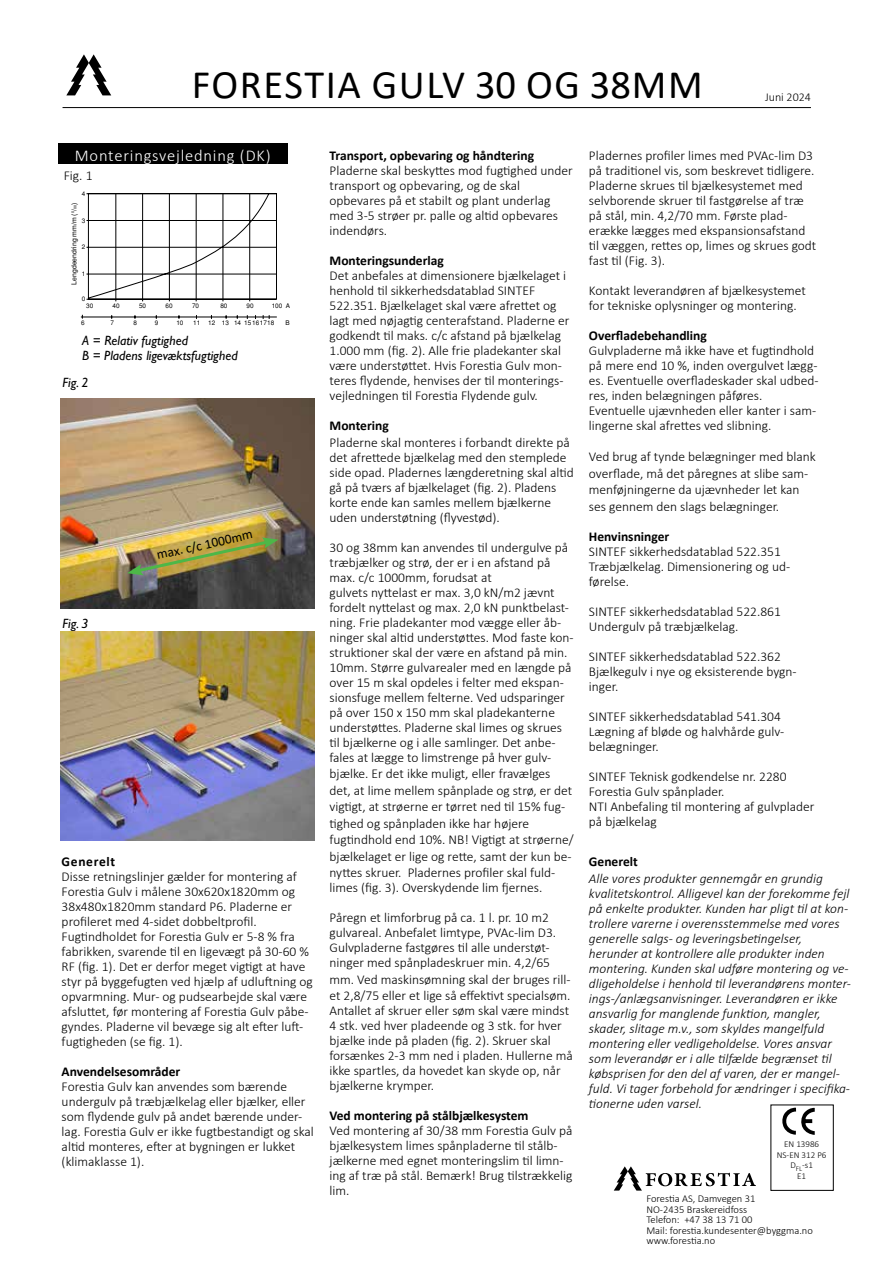
<style>
.page{position:relative;width:893px;height:1263px;background:#fff}
.page>*{position:absolute;margin:0;border:0;box-sizing:border-box;transform-origin:0 0}
.t1{font:40.5px "Calibri";letter-spacing:.04em;color:#000}
.t2{font:300 16.5px "Calibri";letter-spacing:.05em;color:#fff}
.t3{font:300 13.5px/15px "Calibri";color:#000}
.t4{font:italic 300 13.5px/15px "Calibri";color:#000}
.t5{font:700 13.5px "Calibri";color:#000}
.t6{font:italic 13.5px/15px "Gill Sans Std";color:#000}
.t7{font:13.5px "Calibri";color:#000}
.t8{font:700 13.5px "Calibri";letter-spacing:.05em;color:#000}
.t9{font:300 12px "Calibri";color:#000}
.t10{font:italic 10.8px/12.8px "Times";color:#000}
.t11{font:300 10.5px/10.5px "Calibri";color:#000}
.t12{font:300 9px/10.8px "Calibri";color:#000;text-align:center}
.t13{font:6.9px "Helvetica";color:#000}
.t14{font:6.3px "Helvetica";color:#000}
.s1{font-size:3.6px}
</style>
<div class="page">
<div style="left:58px;top:144px;width:230px;height:20px;background:#000"></div>
<hr style="left:63px;top:107px;width:748px;height:1px;background:#000">
<svg style="left:66px;top:54px;width:45px;height:41px"></svg>
<svg style="left:86px;top:193px;width:191px;height:107px"></svg>
<hr style="left:116px;top:194px;width:1px;height:107px;background:#000">
<hr style="left:142px;top:194px;width:1px;height:107px;background:#000">
<hr style="left:169px;top:194px;width:1px;height:107px;background:#000">
<hr style="left:196px;top:194px;width:1px;height:107px;background:#000">
<hr style="left:223px;top:194px;width:1px;height:107px;background:#000">
<hr style="left:249px;top:194px;width:1px;height:107px;background:#000">
<hr style="left:81px;top:317px;width:196px;height:1px;background:#000">
<svg style="left:263px;top:315px;width:7px;height:4px"></svg>
<img style="left:60px;top:399px;width:255px;height:209px">
<img style="left:60px;top:631px;width:255px;height:210px">
<img style="left:127px;top:537px;width:151px;height:38px">
<svg style="left:614px;top:1166px;width:142px;height:24px"></svg>
<svg style="left:782px;top:1108px;width:33px;height:27px"></svg>
<h1 class="t1" style="left:192px;top:57px;width:512px">FORESTIA GULV 30 OG 38MM</h1>
<p class="t9" style="left:765px;top:89px;width:47px">Juni 2024</p>
<p class="t2" style="left:75px;top:145px;width:197px">Monteringsvejledning (DK)</p>
<p class="t14" style="left:82px;top:190px;width:5px">4</p>
<p class="t14" style="left:82px;top:217px;width:5px">3</p>
<p class="t14" style="left:82px;top:243px;width:5px">2</p>
<p class="t14" style="left:82px;top:270px;width:5px">1</p>
<p class="t14" style="left:82px;top:295px;width:5px">0</p>
<p class="t14" style="left:86px;top:302px;width:9px">30</p>
<p class="t14" style="left:110px;top:319px;width:5px">7</p>
<p class="t14" style="left:133px;top:319px;width:5px">8</p>
<p class="t14" style="left:155px;top:319px;width:5px">9</p>
<p class="t14" style="left:176px;top:319px;width:9px">10</p>
<p class="t14" style="left:193px;top:319px;width:49px">11 12 13 14</p>
<p class="t14" style="left:285px;top:319px;width:6px">B</p>
<p class="t3" style="left:64px;top:168px;width:30px">Fig. 1</p>
<p class="t13" style="left:70px;top:284px;width:83px;rotate:-90deg">Lengdeendring mm/m (<sup>0</sup>/<span class="s1">00</span>)</p>
<p class="t14" style="left:113px;top:302px;width:9px">40</p>
<p class="t14" style="left:139px;top:302px;width:9px">50</p>
<p class="t14" style="left:166px;top:302px;width:9px">60</p>
<p class="t14" style="left:192px;top:302px;width:9px">70</p>
<p class="t14" style="left:220px;top:302px;width:9px">80</p>
<p class="t14" style="left:247px;top:302px;width:9px">90</p>
<p class="t14" style="left:272px;top:302px;width:20px">100 A</p>
<p class="t10" style="left:80px;top:337px;width:131px">A = Relativ fuktighet<br>B = Platens likevektsfuktighet</p>
<p class="t14" style="left:81px;top:319px;width:5px">6</p>
<p class="t14" style="left:244px;top:319px;width:32px">15 161718</p>
<p class="t6" style="left:82px;top:333px;width:157px">A = Relativ fugtighed<br>B = Pladens ligevæktsfugtighed</p>
<p class="t6" style="left:63px;top:375px;width:28px">Fig. 2</p>
<p class="t6" style="left:63px;top:616px;width:28px">Fig. 3</p>
<p class="t7" style="left:155px;top:546px;width:99px;rotate:-13deg">max. c/c 1000mm</p>
<p class="t8" style="left:62px;top:852px;width:55px">Generelt</p>
<p class="t3" style="left:62px;top:869px;width:253px">Disse retningslinjer gælder for montering af Forestia Gulv i målene 30x620x1820mm og 38x480x1820mm standard P6. Pladerne er profileret med 4-sidet dobbeltprofil.<br>Fugtindholdet for Forestia Gulv er 5-8 % fra fabrikken, svarende til en ligevægt på 30-60 % RF (fig. 1). Det er derfor meget vigtigt at have styr på byggefugten ved hjælp af udluftning og opvarmning. Mur- og pudsearbejde skal være afsluttet, før montering af Forestia Gulv påbe&shy;gyndes. Pladerne vil bevæge sig alt efter luft&shy;fugtigheden (se fig. 1).</p>
<p class="t5" style="left:62px;top:1062px;width:120px">Anvendelsesområder</p>
<p class="t3" style="left:62px;top:1079px;width:254px">Forestia Gulv kan anvendes som bærende undergulv på træbjælkelag eller bjælker, eller som flydende gulv på andet bærende under&shy;lag. Forestia Gulv er ikke fugtbestandigt og skal altid monteres, efter at bygningen er lukket (klimaklasse 1).</p>
<p class="t5" style="left:330px;top:146px;width:206px">Transport, opbevaring og håndtering</p>
<p class="t3" style="left:330px;top:163px;width:245px">Pladerne skal beskyttes mod fugtighed under transport og opbevaring, og de skal opbevares på et stabilt og plant underlag med 3-5 strøer pr. palle og altid opbevares indendørs.</p>
<p class="t5" style="left:330px;top:251px;width:116px">Monteringsunderlag</p>
<p class="t3" style="left:330px;top:268px;width:242px">Det anbefales at dimensionere bjælkelaget i henhold til sikkerhedsdatablad SINTEF 522.351. Bjælkelaget skal være afrettet og lagt med nøjagtig centerafstand. Pladerne er godkendt til maks. c/c afstand på bjælkelag 1.000 mm (fig. 2). Alle frie pladekanter skal være understøttet. Hvis Forestia Gulv mon&shy;teres flydende, henvises der til monterings&shy;vejledningen til Forestia Flydende gulv.</p>
<p class="t5" style="left:330px;top:416px;width:61px">Montering</p>
<p class="t3" style="left:330px;top:434px;width:246px">Pladerne skal monteres i forbandt direkte på det afrettede bjælkelag med den stemplede side opad. Pladernes længderetning skal altid gå på tværs af bjælkelaget (fig. 2). Pladens korte ende kan samles mellem bjælkerne uden understøtning (flyvestød).</p>
<p class="t3" style="left:330px;top:539px;width:245px">30 og 38mm kan anvendes til undergulve på træbjælker og strø, der er i en afstand på max. c/c 1000mm, forudsat at<br>gulvets nyttelast er max. 3,0 kN/m2 jævnt fordelt nyttelast og max. 2,0 kN punktbelast&shy;ning. Frie pladekanter mod vægge eller åb&shy;ninger skal altid understøttes. Mod faste kon&shy;struktioner skal der være en afstand på min.<br>10mm. Større gulvarealer med en længde på over 15 m skal opdeles i felter med ekspan&shy;sionsfuge mellem felterne. Ved udsparinger på over 150 x 150 mm skal pladekanterne understøttes. Pladerne skal limes og skrues til bjælkerne og i alle samlinger. Det anbe&shy;fales at lægge to limstrenge på hver gulv-</p>
<p class="t3" style="left:330px;top:765px;width:246px;line-height:16.5px">bjælke. Er det ikke muligt, eller fravælges det, at lime mellem spånplade og strø, er det vigtigt, at strøerne er tørret ned til 15% fug&shy;tighed og spånpladen ikke har højere fugtindhold end 10%. NB! Vigtigt at strøerne/ bjælkelaget er lige og rette, samt der kun be&shy;nyttes skruer. Pladernes profiler skal fuld-</p>
<p class="t3" style="left:330px;top:880px;width:214px">limes (fig. 3). Overskydende lim fjernes.</p>
<p class="t3" style="left:330px;top:910px;width:228px">Påregn et limforbrug på ca. 1 l. pr. 10 m2 gulvareal. Anbefalet limtype, PVAc-lim D3.<br>Gulvpladerne fastgøres til alle understøt&shy;ninger med spånpladeskruer min. 4,2/65</p>
<p class="t3" style="left:330px;top:971px;width:243px;line-height:16.5px">mm. Ved maskinsømning skal der bruges rill&shy;et 2,8/75 eller et lige så effektivt specialsøm.</p>
<p class="t3" style="left:330px;top:1003px;width:245px">Antallet af skruer eller søm skal være mindst 4 stk. ved hver pladeende og 3 stk. for hver bjælke inde på pladen (fig. 2). Skruer skal forsænkes 2-3 mm ned i pladen. Hullerne må ikke spartles, da hovedet kan skyde op, når bjælkerne krymper.</p>
<p class="t5" style="left:330px;top:1106px;width:200px">Ved montering på stålbjælkesystem</p>
<p class="t3" style="left:330px;top:1123px;width:245px">Ved montering af 30/38 mm Forestia Gulv på bjælkesystem limes spånpladerne til stålb&shy;jælkerne med egnet monteringslim til limn&shy;ing af træ på stål. Bemærk! Brug tilstrækkelig lim.</p>
<p class="t3" style="left:589px;top:148px;width:229px">Pladernes profiler limes med PVAc-lim D3 på traditionel vis, som beskrevet tidligere.<br>Pladerne skrues til bjælkesystemet med selvborende skruer til fastgørelse af træ på stål, min. 4,2/70 mm. Første plad&shy;erække lægges med ekspansionsafstand til væggen, rettes op, limes og skrues godt fast til (Fig. 3).</p>
<p class="t3" style="left:589px;top:283px;width:219px">Kontakt leverandøren af bjælkesystemet for tekniske oplysninger og montering.</p>
<p class="t5" style="left:589px;top:326px;width:119px">Overfladebehandling</p>
<p class="t3" style="left:589px;top:343px;width:231px">Gulvpladerne må ikke have et fugtindhold på mere end 10 %, inden overgulvet lægg&shy;es. Eventuelle overfladeskader skal udbed&shy;res, inden belægningen påføres.<br>Eventuelle ujævnheden eller kanter i sam&shy;lingerne skal afrettes ved slibning.</p>
<p class="t3" style="left:589px;top:448px;width:228px;line-height:16.5px">Ved brug af tynde belægninger med blank overflade, må det påregnes at slibe sam&shy;menføjningerne da ujævnheder let kan ses gennem den slags belægninger.</p>
<p class="t5" style="left:589px;top:527px;width:82px">Henvinsninger</p>
<p class="t3" style="left:589px;top:544px;width:203px">SINTEF sikkerhedsdatablad 522.351<br>Træbjælkelag. Dimensionering og ud&shy;førelse.</p>
<p class="t3" style="left:589px;top:604px;width:193px">SINTEF sikkerhedsdatablad 522.861<br>Undergulv på træbjælkelag.</p>
<p class="t3" style="left:589px;top:649px;width:209px">SINTEF sikkerhedsdatablad 522.362<br>Bjælkegulv i nye og eksisterende bygn&shy;inger.</p>
<p class="t3" style="left:589px;top:709px;width:197px">SINTEF sikkerhedsdatablad 541.304<br>Lægning af bløde og halvhårde gulv&shy;belægninger.</p>
<p class="t3" style="left:589px;top:769px;width:227px">SINTEF Teknisk godkendelse nr. 2280<br>Forestia Gulv spånplader.<br>NTI Anbefaling til montering af gulvplader på bjælkelag</p>
<p class="t5" style="left:589px;top:852px;width:50px">Generelt</p>
<p class="t4" style="left:589px;top:870px;width:264px">Alle vores produkter gennemgår en grundig kvalitetskontrol. Alligevel kan der forekomme fejl på enkelte produkter. Kunden har pligt til at kon&shy;trollere varerne i overensstemmelse med vores generelle salgs- og leveringsbetingelser, herunder at kontrollere alle produkter inden montering. Kunden skal udføre montering og ve&shy;dligeholdelse i henhold til leverandørens monter&shy;ings-/anlægsanvisninger. Leverandøren er ikke ansvarlig for manglende funktion, mangler, skader, slitage m.v., som skyldes mangelfuld montering eller vedligeholdelse. Vores ansvar som leverandør er i alle tilfælde begrænset til købsprisen for den del af varen, der er mangel&shy;fuld. Vi tager forbehold for ændringer i specifika&shy;tionerne uden varsel.</p>
<p class="t12" style="left:777px;top:1138px;width:51px">EN 13986<br>NS-EN 312 P6<br>D<sub>FL</sub>-s1<br>E1</p>
<p class="t11" style="left:646px;top:1193px;width:168px">Forestia AS, Damvegen 31<br>NO-2435 Braskereidfoss<br>Telefon: +47 38 13 71 00<br>Mail: forestia.kundesenter@byggma.no www.forestia.no</p>
</div>
